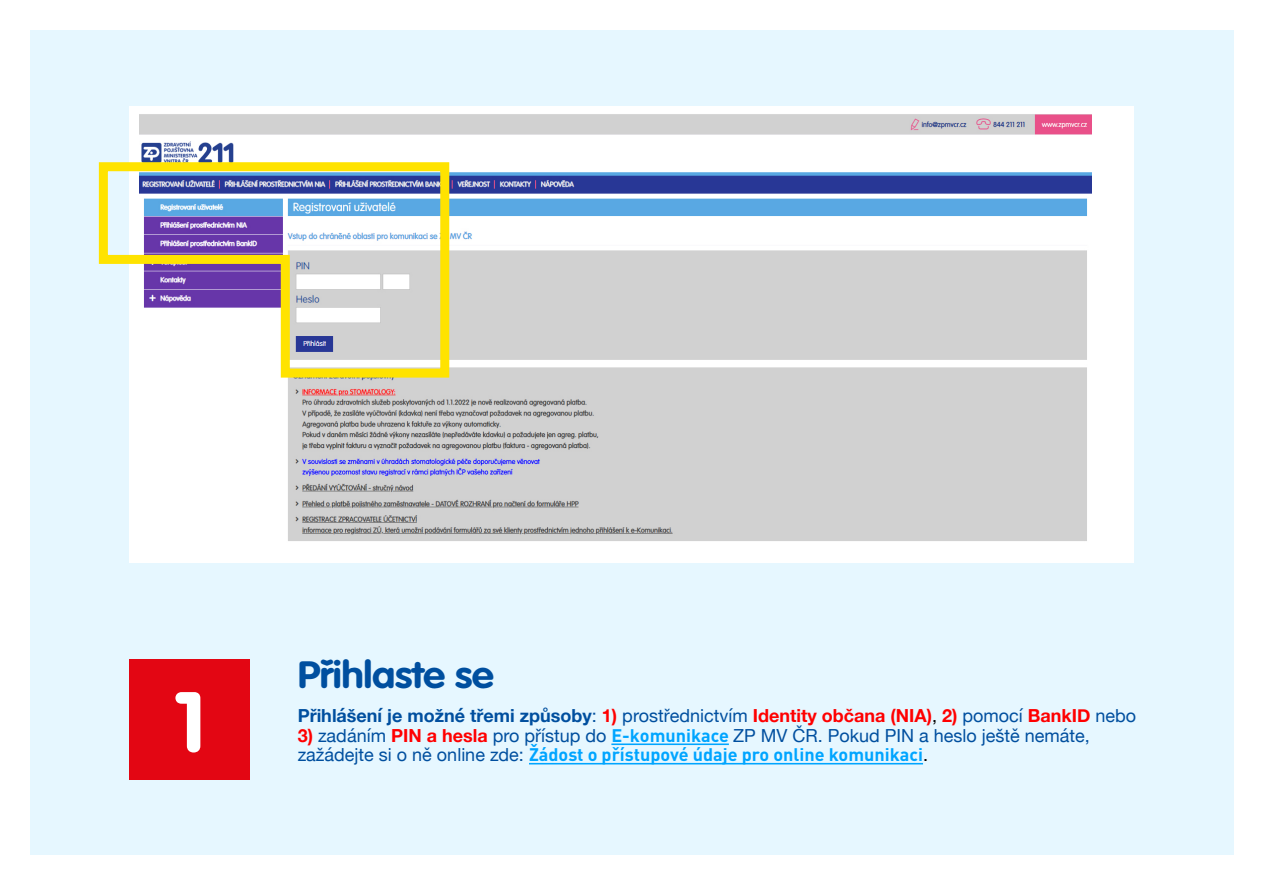
<style>
.page{position:relative;width:1263px;height:893px;background:#fff}
.page>*{position:absolute;margin:0;border:0;box-sizing:border-box;transform-origin:0 0}
.Subheader_-_Align_Left{font:700 84.15px "VAG Rounded LT Pro";color:#fff;scale:1.07 1}
.Normální{font:700 37.5px "VAG Rounded LT Pro";letter-spacing:-.01em;color:#004f9f;scale:1.08 1}
.Pa1{font:700 18px "Helvetica Neue";color:#004f9f}
.Pa1-2{font:18px "Helvetica Neue";color:#004f9f}
.Pa1-3{font:700 18px "DINCE";color:#00a5ff}
.s1{font-weight:400}
.s2{color:#f00}
.s3{font-weight:400;color:#000}
.s4{font-weight:700;color:#f00}
.s5{font-family:"DINCE";font-weight:700;color:#00a5ff}
.s6{font-family:"Helvetica Neue";font-weight:400;color:#004f9f}
.s7{font-family:"Helvetica Neue";font-weight:400;color:#000}
</style>
<div class="page">
<div style="left:30px;top:30px;width:1203px;height:825px;background:#e6f7ff"></div>
<hr style="left:611px;top:743px;width:118px;height:2px;background:#00a5ff">
<hr style="left:529px;top:763px;width:394px;height:1px;background:#00a5ff">
<div style="left:129px;top:106px;width:1005px;height:456px;background:#fff"></div>
<img style="left:140px;top:114px;width:952px;height:427px">
<svg style="left:98px;top:158px;width:356px;height:224px"></svg>
<div style="left:129px;top:659px;width:121px;height:121px;background:#e30613"></div>
<p class="Subheader_-_Align_Left" style="left:173px;top:669px;width:33px">1</p>
<p class="Normální" style="left:298px;top:651px;width:183px">Přihlaste se</p>
<p class="Pa1" style="left:298px;top:702px;width:840px">Přihlášení je možné třemi způsoby<span class="s1">:</span> <span class="s2">1)</span> <span class="s1">prostřednictvím</span> <span class="s2">Identity občana (NIA)</span><span class="s3">,</span> <span class="s2">2)</span> <span class="s1">pomocí</span> <span class="s2">BankID</span> <span class="s1">nebo</span></p>
<p class="Pa1-2" style="left:298px;top:722px;width:794px"><span class="s4">3)</span> zadáním <span class="s4">PIN a hesla</span> pro přístup do <span class="s5">E-komunikace</span> ZP MV ČR. Pokud PIN a heslo ještě nemáte,</p>
<p class="Pa1-3" style="left:298px;top:743px;width:632px"><span class="s6">zažádejte si o ně online zde:</span> Žádost o přístupové údaje pro online komunikaci<span class="s7">.</span></p>
</div>
